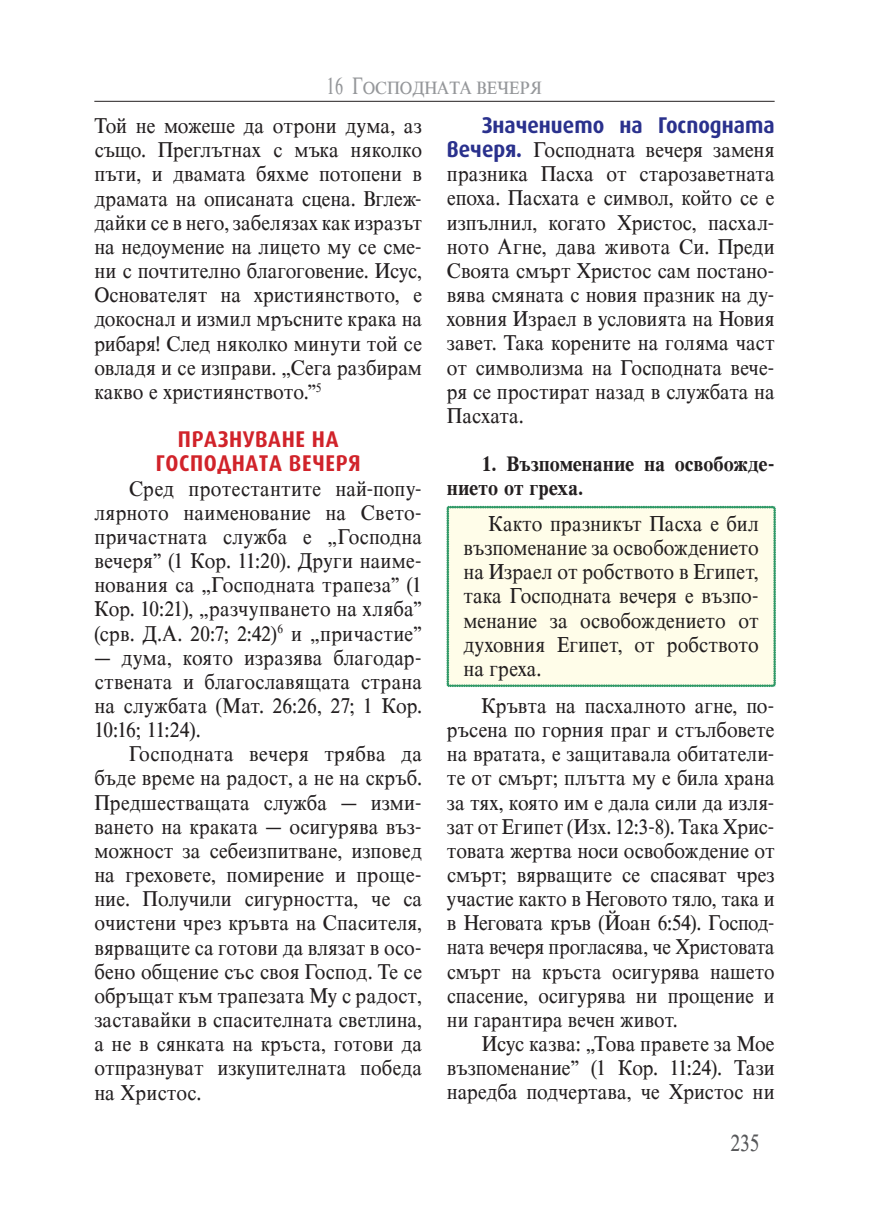
<style>
.page{position:relative;width:869px;height:1216px;background:#fff}
.page>*{position:absolute;margin:0;border:0;box-sizing:border-box;transform-origin:0 0}
.t1{font:24.5px "Tms Cyr";color:#57585a;scale:.81 1}
.t2{font:700 22.75px/24.2px "Hermes Bg";letter-spacing:.03em;color:#d1232a;text-align:center;scale:.91 1}
.t3{font:700 22.75px "Hermes Bg";color:#2a318d;scale:.91 1}
.t4{font:22.22px/24.2px "Tms Cyr";color:#231f20;text-align:justify;scale:.91 1}
.t5{font:22.05px/24.2px "Tms Cyr";color:#231f20;text-align:justify;scale:.91 1}
.t6{font:700 22.05px/24.2px "Tms Cyr";letter-spacing:-.005em;color:#231f20;scale:.91 1}
.t7{font:18.38px "Tms Cyr";color:#95979a;scale:.91 1}
.s1{font-size:24.5px}
.s2{font-family:"Hermes Bg";font-weight:700;font-size:22.75px;color:#2a318d}
</style>
<div class="page">
<hr style="left:94px;top:101px;width:680px;height:1px;background:#231f20">
<div style="left:446px;top:506px;width:329px;height:180px;background:#fffde9"></div>
<p class="t7" style="left:327px;top:77px;width:237px"><span class="s1">16 Г</span>ОСПОДНАТА ВЕЧЕРЯ</p>
<p class="t5" style="left:94px;top:113px;width:361px">Той не можеше да отрони дума, аз също. Преглътнах с мъка няколко пъти, и двамата бяхме потопени в драмата на описаната сцена. Вглеж&shy;дайки се в него, забелязах как изразът на недоумение на лицето му се сме&shy;ни с почтително благоговение. Исус, Основателят на християнството, е докоснал и измил мръсните крака на рибаря! След няколко минути той се овладя и се изправи. „Сега разбирам какво е християнството.”<sup>5</sup></p>
<p class="t2" style="left:156px;top:427px;width:226px">ПРАЗНУВАНЕ НА<br>ГОСПОДНАТА ВЕЧЕРЯ</p>
<p class="t5" style="left:94px;top:475px;width:361px;text-indent:35px">Сред протестантите най-попу&shy;лярното наименование на Свето&shy;причастната служба е „Господна вечеря” (1 Кор. 11:20). Други наиме&shy;нования са „Господната трапеза” (1<br>Кор. 10:21), „разчупването на хляба” (срв. Д.А. 20:7; 2:42)<sup>6</sup> и „причастие”</p>
<p class="t5" style="left:94px;top:644px;width:361px">– дума, която изразява благодар&shy;ствената и благославящата страна на службата (Мат. 26:26, 27; 1 Кор.<br>10:16; 11:24).</p>
<p class="t5" style="left:94px;top:741px;width:361px;text-indent:35px">Господната вечеря трябва да бъде време на радост, а не на скръб.<br>Предшестващата служба – изми&shy;ването на краката – осигурява въз&shy;можност за себеизпитване, изповед на греховете, помирение и проще&shy;ние. Получили сигурността, че са очистени чрез кръвта на Спасителя, вярващите са готови да влязат в осо&shy;бено общение със своя Господ. Те се обръщат към трапезата Му с радост, заставайки в спасителната светлина, а не в сянката на кръста, готови да отпразнуват изкупителната победа на Христос.</p>
<p class="t3" style="left:481px;top:112px;width:323px">Значението на Господната</p>
<p class="t5" style="left:446px;top:137px;width:361px"><span class="s2">вечеря.</span> Господната вечеря заменя празника Пасха от старозаветната епоха. Пасхата е символ, който се е изпълнил, когато Христос, пасхал&shy;ното Агне, дава живота Си. Преди Своята смърт Христос сам постано&shy;вява смяната с новия празник на ду&shy;ховния Израел в условията на Новия завет. Така корените на голяма част от символизма на Господната вече&shy;ря се простират назад в службата на Пасхата.</p>
<p class="t6" style="left:446px;top:452px;width:361px;text-indent:35px">1. Възпоменание на освобожде&shy;нието от греха.</p>
<p class="t4" style="left:463px;top:510px;width:326px;text-indent:25px">Както празникът Пасха е бил възпоменание за освобождението на Израел от робството в Египет, така Господната вечеря е възпо&shy;менание за освобождението от духовния Египет, от робството на греха.</p>
<p class="t5" style="left:446px;top:692px;width:361px;text-indent:35px">Кръвта на пасхалното агне, по&shy;ръсена по горния праг и стълбовете на вратата, е защитавала обитатели&shy;те от смърт; плътта му е била храна за тях, която им е дала сили да изля&shy;зат от Египет (Изх. 12:3-8). Така Хрис&shy;товата жертва носи освобождение от смърт; вярващите се спасяват чрез участие както в Неговото тяло, така и в Неговата кръв (Йоан 6:54). Господ&shy;ната вечеря прогласява, че Христовата смърт на кръста осигурява нашето спасение, осигурява ни прощение и ни гарантира вечен живот.</p>
<p class="t5" style="left:446px;top:1030px;width:361px;text-indent:35px">Исус казва: „Това правете за Мое възпоменание” (1 Кор. 11:24). Тази наредба подчертава, че Христос ни</p>
<p class="t1" style="left:730px;top:1127px;width:38px">235</p>
</div>
